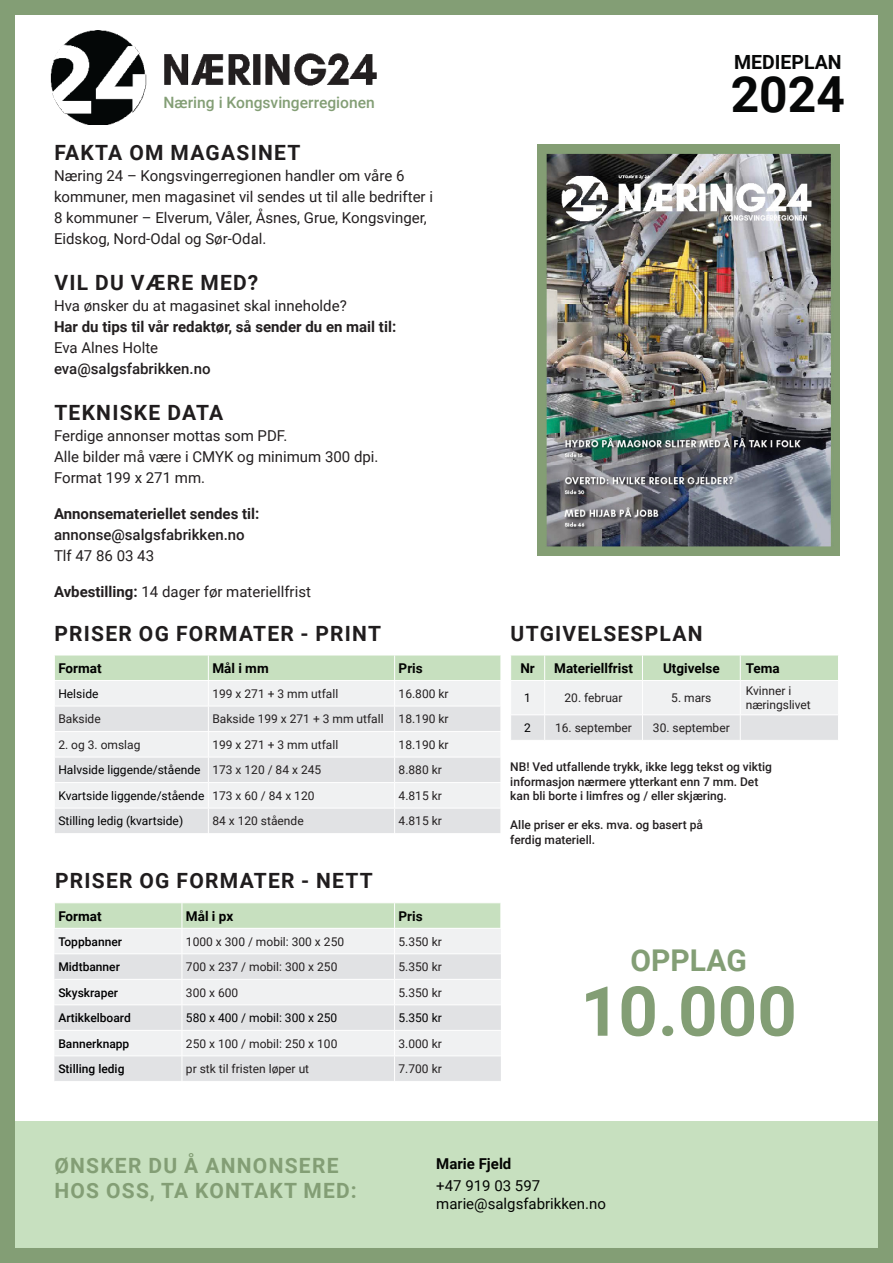
<style>
.page{position:relative;width:893px;height:1263px;background:#fff}
.page>*{position:absolute;margin:0;border:0;box-sizing:border-box;transform-origin:0 0}
.t1{font:700 69px "Roboto";color:#839e75}
.t2{font:700 49.8px "Roboto";color:#070808}
.t3{font:700 30px "Roboto";color:#839e75}
.t4{font:700 21px "Roboto";letter-spacing:.06em;color:#201d1e}
.t5{font:700 21px/25.2px "Roboto";letter-spacing:.06em;color:#839e75}
.t6{font:700 19.5px "Roboto";color:#070808}
.t7{font:500 15.6px "Roboto";color:#839e75}
.t8{font:15px/21px "Roboto";color:#231f20}
.t9{font:700 15px "Roboto";color:#231f20}
.t10{font:500 15px "Roboto";color:#231f20}
.t11{font:15px/18px "Roboto";color:#040503}
.t12{font:700 15px "Roboto";color:#040503}
.t13{font:700 13.5px "Roboto";color:#000}
.t14{font:700 13.5px "Roboto";color:#040503}
.t15{font:12px/14.4px "Roboto";color:#231f20}
.t16{font:500 12px/14.4px "Roboto";color:#231f20}
.t17{font:12px "Roboto";color:#000001}
.t18{font:500 12px "Roboto";color:#000001}
.s1{font-weight:700}
.s2{color:#231f20}
</style>
<div class="page">
<div style="left:0;top:1122px;width:893px;height:141px;background:#c7e0bf"></div>
<svg style="left:55px;top:655px;width:446px;height:178px"></svg>
<hr style="left:54px;top:731px;width:447px;height:1px;background:#fff">
<svg style="left:54px;top:903px;width:447px;height:178px"></svg>
<hr style="left:54px;top:928px;width:447px;height:1px;background:#fff">
<img style="left:538px;top:144px;width:301px;height:411px">
<div style="left:0;top:0;width:893px;height:1263px;border:15px solid #839e75"></div>
<img style="left:51px;top:30px;width:326px;height:94px">
<div style="left:160px;top:97px;width:314px;height:13px;background:#fff"></div>
<svg style="left:511px;top:655px;width:327px;height:85px"></svg>
<hr style="left:740px;top:680px;width:99px;height:1px;background:#fff">
<p class="t7" style="left:164px;top:96px;width:213px">Næring i Kongsvingerregionen</p>
<h3 class="t4" style="left:54px;top:144px;width:248px">FAKTA OM MAGASINET</h3>
<p class="t8" style="left:54px;top:166px;width:381px">Næring 24 – Kongsvingerregionen handler om våre 6 kommuner, men magasinet vil sendes ut til alle bedrifter i 8 kommuner – Elverum, Våler, Åsnes, Grue, Kongsvinger, Eidskog, Nord-Odal og Sør-Odal.</p>
<h3 class="t4" style="left:54px;top:274px;width:205px">VIL DU VÆRE MED?</h3>
<p class="t8" style="left:54px;top:296px;width:294px">Hva ønsker du at magasinet skal inneholde?</p>
<p class="t9" style="left:54px;top:321px;width:344px">Har du tips til vår redaktør, så sender du en mail til:</p>
<p class="t8" style="left:54px;top:338px;width:106px">Eva Alnes Holte</p>
<p class="t10" style="left:54px;top:363px;width:158px">eva@salgsfabrikken.no</p>
<h3 class="t4" style="left:54px;top:404px;width:171px">TEKNISKE DATA</h3>
<p class="t8" style="left:54px;top:427px;width:326px">Ferdige annonser mottas som PDF.<br>Alle bilder må være i CMYK og minimum 300 dpi.<br>Format 199 x 271 mm.</p>
<p class="t9" style="left:54px;top:508px;width:207px">Annonsemateriellet sendes til:</p>
<p class="t10" style="left:54px;top:529px;width:192px">annonse@salgsfabrikken.no</p>
<p class="t8" style="left:54px;top:547px;width:102px">Tlf 47 86 03 43</p>
<p class="t8" style="left:54px;top:583px;width:258px"><span class="s1">Avbestilling:</span> 14 dager før materiellfrist</p>
<h3 class="t4" style="left:54px;top:625px;width:328px">PRISER OG FORMATER - PRINT</h3>
<p class="t13" style="left:58px;top:662px;width:45px">Format</p>
<p class="t13" style="left:212px;top:662px;width:58px">Mål i mm</p>
<p class="t14" style="left:399px;top:662px;width:26px">Pris</p>
<p class="t17" style="left:58px;top:688px;width:42px">Helside</p>
<p class="t15" style="left:212px;top:687px;width:127px">199 x 271 + 3 mm utfall</p>
<p class="t15" style="left:399px;top:687px;width:51px">16.800 kr</p>
<p class="t15" style="left:58px;top:713px;width:44px">Bakside</p>
<p class="t15" style="left:212px;top:713px;width:173px">Bakside 199 x 271 + 3 mm utfall</p>
<p class="t15" style="left:399px;top:713px;width:51px">18.190 kr</p>
<p class="t15" style="left:58px;top:738px;width:84px">2. og 3. omslag</p>
<p class="t15" style="left:212px;top:738px;width:127px">199 x 271 + 3 mm utfall</p>
<p class="t15" style="left:399px;top:738px;width:51px">18.190 kr</p>
<p class="t17" style="left:58px;top:765px;width:264px">Halvside liggende/stående <span class="s2">173 x 120 / 84 x 245</span></p>
<p class="t15" style="left:399px;top:764px;width:45px">8.880 kr</p>
<p class="t17" style="left:58px;top:790px;width:258px">Kvartside liggende/stående <span class="s2">173 x 60 / 84 x 120</span></p>
<p class="t15" style="left:399px;top:789px;width:45px">4.815 kr</p>
<p class="t17" style="left:58px;top:816px;width:126px">Stilling ledig (kvartside)</p>
<p class="t15" style="left:212px;top:815px;width:93px">84 x 120 stående</p>
<p class="t15" style="left:399px;top:815px;width:45px">4.815 kr</p>
<h3 class="t4" style="left:55px;top:871px;width:319px">PRISER OG FORMATER - NETT</h3>
<p class="t13" style="left:58px;top:910px;width:45px">Format</p>
<p class="t13" style="left:186px;top:910px;width:49px">Mål i px</p>
<p class="t14" style="left:399px;top:910px;width:26px">Pris</p>
<p class="t18" style="left:58px;top:936px;width:65px">Toppbanner</p>
<p class="t15" style="left:186px;top:935px;width:160px">1000 x 300 / mobil: 300 x 250</p>
<p class="t15" style="left:399px;top:935px;width:45px">5.350 kr</p>
<p class="t18" style="left:58px;top:962px;width:63px">Midtbanner</p>
<p class="t15" style="left:186px;top:960px;width:153px">700 x 237 / mobil: 300 x 250</p>
<p class="t15" style="left:399px;top:960px;width:45px">5.350 kr</p>
<p class="t18" style="left:58px;top:987px;width:61px">Skyskraper</p>
<p class="t15" style="left:186px;top:986px;width:54px">300 x 600</p>
<p class="t15" style="left:399px;top:986px;width:45px">5.350 kr</p>
<p class="t18" style="left:58px;top:1013px;width:74px">Artikkelboard</p>
<p class="t17" style="left:186px;top:1012px;width:153px">580 x 400 / mobil: 300 x 250</p>
<p class="t17" style="left:399px;top:1012px;width:45px">5.350 kr</p>
<p class="t18" style="left:58px;top:1038px;width:73px">Bannerknapp</p>
<p class="t15" style="left:186px;top:1037px;width:153px">250 x 100 / mobil: 250 x 100</p>
<p class="t15" style="left:399px;top:1037px;width:45px">3.000 kr</p>
<p class="t18" style="left:58px;top:1064px;width:68px">Stilling ledig</p>
<p class="t15" style="left:186px;top:1062px;width:125px">pr stk til fristen løper ut</p>
<p class="t15" style="left:399px;top:1062px;width:45px">7.700 kr</p>
<h3 class="t6" style="left:734px;top:54px;width:109px">MEDIEPLAN</h3>
<h2 class="t2" style="left:731px;top:74px;width:116px">2024</h2>
<h3 class="t4" style="left:511px;top:625px;width:194px">UTGIVELSESPLAN</h3>
<p class="t13" style="left:520px;top:662px;width:16px">Nr</p>
<p class="t13" style="left:554px;top:662px;width:80px">Materiellfrist</p>
<p class="t13" style="left:663px;top:662px;width:58px">Utgivelse</p>
<p class="t13" style="left:746px;top:662px;width:35px">Tema</p>
<p class="t17" style="left:524px;top:692px;width:8px">1</p>
<p class="t15" style="left:565px;top:691px;width:59px">20. februar</p>
<p class="t15" style="left:671px;top:691px;width:42px">5. mars</p>
<p class="t15" style="left:746px;top:684px;width:67px">Kvinner i næringslivet</p>
<p class="t17" style="left:524px;top:722px;width:8px">2</p>
<p class="t15" style="left:555px;top:721px;width:78px">16. september</p>
<p class="t15" style="left:653px;top:720px;width:78px">30. september</p>
<p class="t16" style="left:510px;top:761px;width:263px">NB! Ved utfallende trykk, ikke legg tekst og viktig informasjon nærmere ytterkant enn 7 mm. Det kan bli borte i limfres og / eller skjæring.</p>
<p class="t16" style="left:510px;top:819px;width:194px">Alle priser er eks. mva. og basert på ferdig materiell.</p>
<h3 class="t3" style="left:630px;top:948px;width:118px">OPPLAG</h3>
<h1 class="t1" style="left:580px;top:983px;width:218px">10.000</h1>
<h3 class="t5" style="left:54px;top:1155px;width:304px">ØNSKER DU Å ANNONSERE<br>HOS OSS, TA KONTAKT MED:</h3>
<p class="t12" style="left:436px;top:1157px;width:77px">Marie Fjeld</p>
<p class="t11" style="left:436px;top:1178px;width:171px">+47 919 03 597 marie@salgsfabrikken.no</p>
</div>
